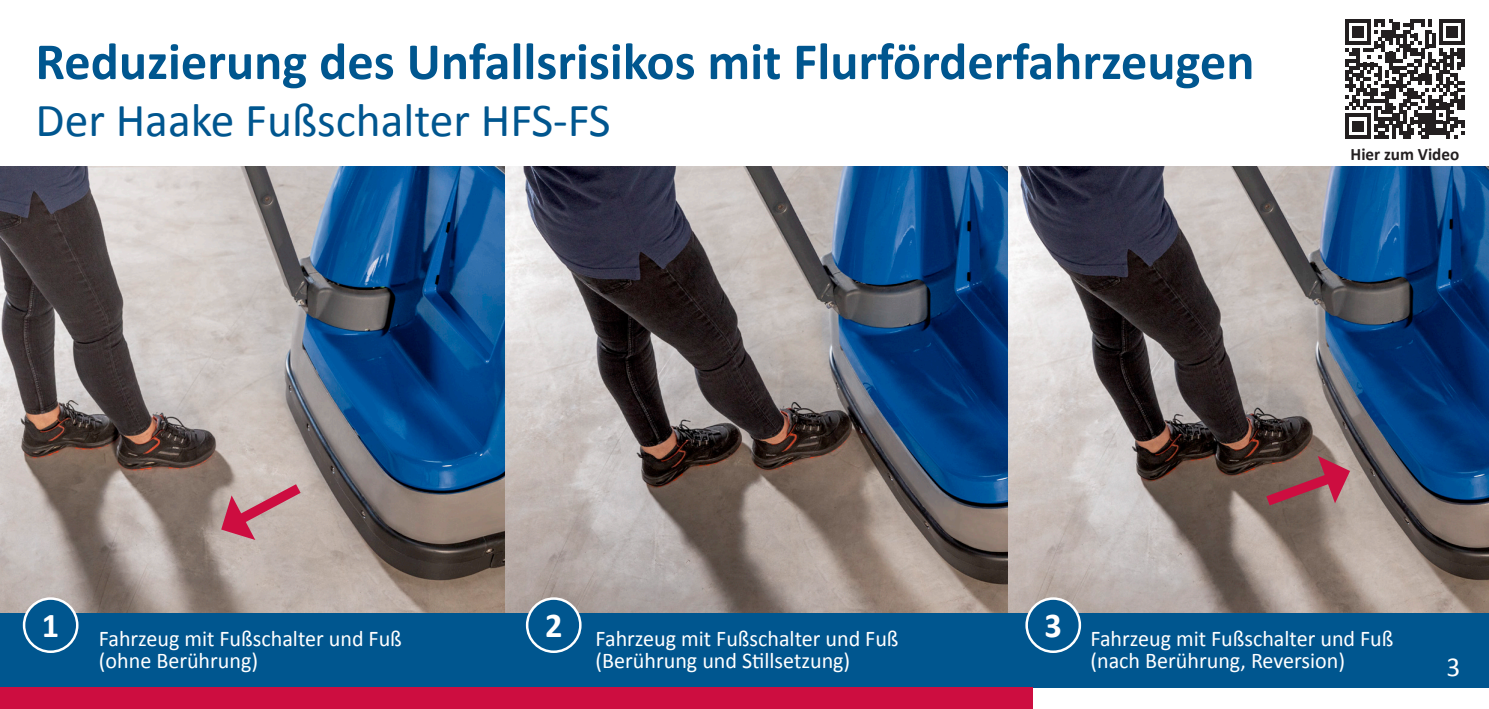
<style>
.page{position:relative;width:1489px;height:709px;background:#fff}
.page>*{position:absolute;margin:0;border:0;box-sizing:border-box;transform-origin:0 0}
.t1{font:700 52.5px "Calibri";color:#00568f}
.t2{font:47.5px "Calibri";color:#00568f}
.t3{font:700 35px "Calibri";color:#fff}
.t4{font:27.5px "Calibri";color:#fff}
.t5{font:22.5px/22.5px "Calibri";color:#fff}
.t6{font:700 17.5px "Calibri";color:#231f20}
</style>
<div class="page">
<img style="left:504px;top:167px;width:984px;height:446px">
<img style="left:0;top:167px;width:504px;height:446px">
<div style="left:0;top:613px;width:1488px;height:74px;background:#00568f"></div>
<div style="left:0;top:687px;width:1032px;height:22px;background:#cd0d40"></div>
<svg style="left:221px;top:484px;width:79px;height:56px;background:#c4858e"></svg>
<div style="left:24px;top:598px;width:53px;height:53px;background:#00568f;border-radius:50%"></div>
<div style="left:23px;top:597px;width:55px;height:56px;border:2px solid #fff;border-radius:50%"></div>
<div style="left:527px;top:598px;width:53px;height:53px;background:#00568f;border-radius:50%"></div>
<div style="left:526px;top:597px;width:55px;height:56px;border:2px solid #fff;border-radius:50%"></div>
<div style="left:1026px;top:598px;width:53px;height:53px;background:#00568f;border-radius:50%"></div>
<div style="left:1025px;top:597px;width:56px;height:56px;border:2px solid #fff;border-radius:50%"></div>
<svg style="left:1345px;top:19px;width:119px;height:120px"></svg>
<svg style="left:1266px;top:456px;width:83px;height:49px;background:#975159"></svg>
<h1 class="t1" style="left:35px;top:24px;width:1220px">Reduzierung des Unfallsrisikos mit Flurförderfahrzeugen</h1>
<h2 class="t2" style="left:35px;top:91px;width:576px">Der Haake Fußschalter HFS-FS</h2>
<p class="t6" style="left:1350px;top:142px;width:110px">Hier zum Video</p>
<p class="t5" style="left:42px;top:626px;width:361px"><sup>1</sup> Fahrzeug mit Fußschalter und Fuß</p>
<h3 class="t3" style="left:545px;top:600px;width:19px">2</h3>
<h3 class="t3" style="left:1044px;top:600px;width:19px">3</h3>
<p class="t5" style="left:99px;top:648px;width:161px">(ohne Berührung)</p>
<p class="t5" style="left:595px;top:626px;width:304px">Fahrzeug mit Fußschalter und Fuß (Berührung und Stillsetzung)</p>
<p class="t5" style="left:1090px;top:626px;width:304px">Fahrzeug mit Fußschalter und Fuß (nach Berührung, Reversion)</p>
<p class="t4" style="left:1446px;top:649px;width:15px">3</p>
</div>
